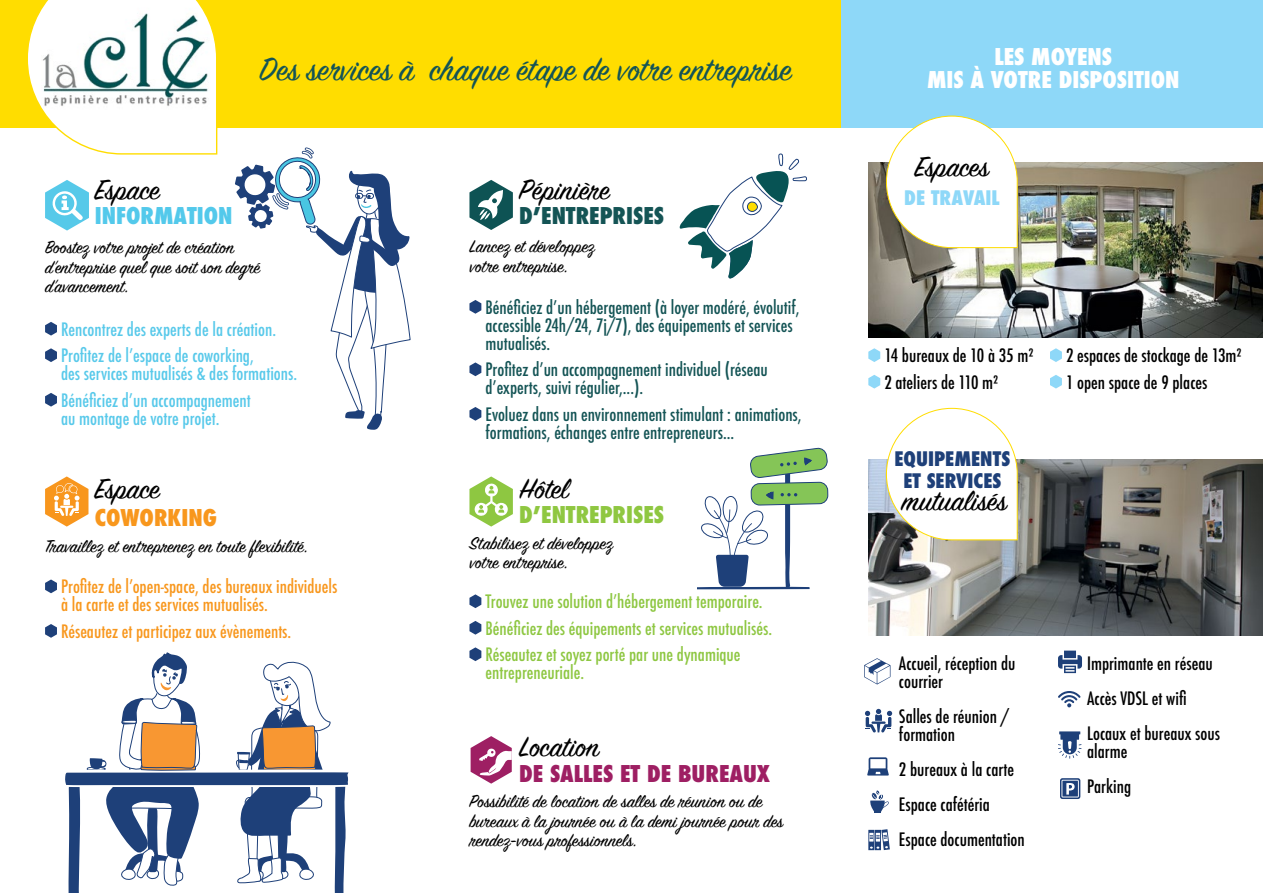
<style>
.page{position:relative;width:1263px;height:893px;background:#fff}
.page>*{position:absolute;margin:0;border:0;box-sizing:border-box;transform-origin:0 0}
.t1{font:36px "Sign Painter House Script";color:#145456}
.t2{font:31.5px "Sign Painter House Script";color:#000}
.t3{font:800 condensed 22.5px/22.5px "Futura";color:#fff;text-align:center}
.t4{font:800 condensed 22.5px "Futura";color:#9e1f63}
.t5{font:800 condensed 22.5px "Futura";color:#145455}
.t6{font:800 condensed 22.5px "Futura";color:#8fc741}
.t7{font:800 condensed 22.5px "Futura";color:#53c9eb}
.t8{font:800 condensed 22.5px "Futura";color:#f8971d}
.t9{font:19.5px/19.5px "Sign Painter House Script";color:#000}
.t10{font:800 condensed 19.5px/22.4px "Futura";color:#1e4079;text-align:center}
.t11{font:800 condensed 19.5px "Futura";color:#8ed8f8}
.t12{font:500 condensed 18px/18px "Futura";color:#145455}
.t13{font:500 condensed 18px/35px "Futura";color:#000}
.t14{font:500 condensed 18px/26.5px "Futura";color:#58c9ea}
.t15{font:500 condensed 18px/26.5px "Futura";color:#8ec742}
.t16{font:500 condensed 18px/18px "Futura";color:#f8971d}
</style>
<div class="page">
<img style="left:868px;top:460px;width:395px;height:176px">
<div style="left:805px;top:0;width:458px;height:128px;background:#8ed8f8"></div>
<img style="left:868px;top:163px;width:395px;height:175px">
<svg style="left:886px;top:115px;width:132px;height:133px"></svg>
<svg style="left:886px;top:407px;width:132px;height:134px"></svg>
<svg style="left:45px;top:180px;width:44px;height:51px"></svg>
<svg style="left:469px;top:476px;width:44px;height:51px"></svg>
<svg style="left:471px;top:736px;width:41px;height:48px"></svg>
<svg style="left:469px;top:180px;width:44px;height:50px"></svg>
<div style="left:0;top:0;width:840px;height:128px;background:#fd0"></div>
<svg style="left:45px;top:476px;width:43px;height:51px"></svg>
<svg style="left:235px;top:147px;width:176px;height:283px"></svg>
<svg style="left:679px;top:153px;width:128px;height:126px"></svg>
<svg style="left:45px;top:322px;width:12px;height:14px"></svg>
<svg style="left:45px;top:348px;width:12px;height:14px"></svg>
<svg style="left:45px;top:393px;width:12px;height:14px"></svg>
<svg style="left:469px;top:300px;width:12px;height:14px"></svg>
<svg style="left:469px;top:362px;width:12px;height:14px"></svg>
<svg style="left:469px;top:407px;width:12px;height:14px"></svg>
<svg style="left:868px;top:348px;width:12px;height:14px"></svg>
<svg style="left:868px;top:375px;width:12px;height:14px"></svg>
<svg style="left:1050px;top:348px;width:12px;height:14px"></svg>
<svg style="left:1050px;top:375px;width:12px;height:14px"></svg>
<svg style="left:45px;top:579px;width:12px;height:14px"></svg>
<svg style="left:469px;top:594px;width:12px;height:14px"></svg>
<svg style="left:469px;top:621px;width:12px;height:14px"></svg>
<svg style="left:469px;top:647px;width:12px;height:14px"></svg>
<svg style="left:45px;top:624px;width:304px;height:269px"></svg>
<svg style="left:697px;top:447px;width:131px;height:142px"></svg>
<svg style="left:864px;top:658px;width:26px;height:26px"></svg>
<svg style="left:865px;top:709px;width:27px;height:24px"></svg>
<svg style="left:867px;top:757px;width:22px;height:18px"></svg>
<svg style="left:870px;top:790px;width:19px;height:23px"></svg>
<svg style="left:868px;top:829px;width:22px;height:21px"></svg>
<svg style="left:1058px;top:651px;width:24px;height:22px"></svg>
<svg style="left:1058px;top:691px;width:22px;height:16px"></svg>
<svg style="left:1058px;top:731px;width:23px;height:28px"></svg>
<svg style="left:1060px;top:778px;width:20px;height:21px"></svg>
<svg style="left:28px;top:0;width:190px;height:155px"></svg>
<h1 class="t1" style="left:259px;top:47px;width:534px">Des services à chaque étape de votre entreprise</h1>
<h2 class="t2" style="left:95px;top:170px;width:66px">Espace</h2>
<p class="t7" style="left:95px;top:200px;width:139px">INFORMATION</p>
<p class="t9" style="left:45px;top:239px;width:216px">Boostez votre projet de création d’entreprise quel que soit son degré d’avancement.</p>
<p class="t14" style="left:61px;top:316px;width:217px">Rencontrez des experts de la création.<br>Profitez de l’espace de coworking,</p>
<p class="t14" style="left:61px;top:360px;width:238px">des services mutualisés &amp; des formations.<br>Bénéficiez d’un accompagnement</p>
<p class="t14" style="left:61px;top:405px;width:160px">au montage de votre projet.</p>
<h2 class="t2" style="left:95px;top:469px;width:66px">Espace</h2>
<p class="t9" style="left:45px;top:538px;width:265px">Travaillez et entreprenez en toute flexibilité.</p>
<p class="t8" style="left:95px;top:502px;width:124px">COWORKING</p>
<p class="t16" style="left:61px;top:578px;width:278px">Profitez de l’open-space, des bureaux individuels à la carte et des services mutualisés.</p>
<p class="t16" style="left:61px;top:622px;width:232px">Réseautez et participez aux évènements.</p>
<h2 class="t2" style="left:519px;top:170px;width:92px">Pépinière</h2>
<p class="t5" style="left:519px;top:200px;width:146px">D’ENTREPRISES</p>
<p class="t9" style="left:469px;top:238px;width:127px">Lancez et développez votre entreprise.</p>
<p class="t12" style="left:485px;top:298px;width:316px">Bénéficiez d’un hébergement (à loyer modéré, évolutif, accessible 24h/24, 7j/7), des équipements et services mutualisés.</p>
<p class="t12" style="left:485px;top:361px;width:284px">Profitez d’un accompagnement individuel (réseau d’experts, suivi régulier,...).</p>
<p class="t12" style="left:485px;top:405px;width:318px">Evoluez dans un environnement stimulant : animations, formations, échanges entre entrepreneurs...</p>
<h2 class="t2" style="left:519px;top:469px;width:51px">Hôtel</h2>
<p class="t6" style="left:519px;top:500px;width:146px">D’ENTREPRISES</p>
<p class="t9" style="left:469px;top:535px;width:145px">Stabilisez et développez votre entreprise.</p>
<p class="t15" style="left:485px;top:588px;width:288px">Trouvez une solution d’hébergement temporaire.<br>Bénéficiez des équipements et services mutualisés.<br>Réseautez et soyez porté par une dynamique</p>
<p class="t15" style="left:485px;top:659px;width:100px">entrepreneuriale.</p>
<h2 class="t2" style="left:519px;top:728px;width:83px">Location</h2>
<p class="t4" style="left:519px;top:758px;width:252px">DE SALLES ET DE BUREAUX</p>
<p class="t9" style="left:469px;top:793px;width:315px">Possibilité de location de salles de réunion ou de bureaux à la journée ou à la demi journée pour des rendez-vous professionnels.</p>
<p class="t3" style="left:927px;top:46px;width:254px">LES MOYENS<br>MIS À VOTRE DISPOSITION</p>
<h2 class="t2" style="left:915px;top:147px;width:76px">Espaces</h2>
<p class="t11" style="left:904px;top:185px;width:97px">DE TRAVAIL</p>
<p class="t13" style="left:884px;top:342px;width:151px;line-height:26.5px">14 bureaux de 10 à 35 m²<br>2 ateliers de 110 m²</p>
<p class="t13" style="left:1066px;top:342px;width:177px;line-height:26.5px">2 espaces de stockage de 13m²<br>1 open space de 9 places</p>
<p class="t10" style="left:894px;top:448px;width:118px">EQUIPEMENTS<br>ET SERVICES</p>
<h2 class="t2" style="left:902px;top:482px;width:106px">mutualisés</h2>
<p class="t13" style="left:899px;top:654px;width:118px;line-height:18px">Accueil, réception du courrier</p>
<p class="t13" style="left:899px;top:707px;width:111px;line-height:18px">Salles de réunion / formation</p>
<p class="t13" style="left:899px;top:752px;width:127px">2 bureaux à la carte<br>Espace cafétéria<br>Espace documentation</p>
<p class="t13" style="left:1087px;top:646px;width:134px">Imprimante en réseau<br>Accès VDSL et wifi<br>Locaux et bureaux sous</p>
<p class="t13" style="left:1087px;top:734px;width:45px">alarme<br>Parking</p>
</div>
